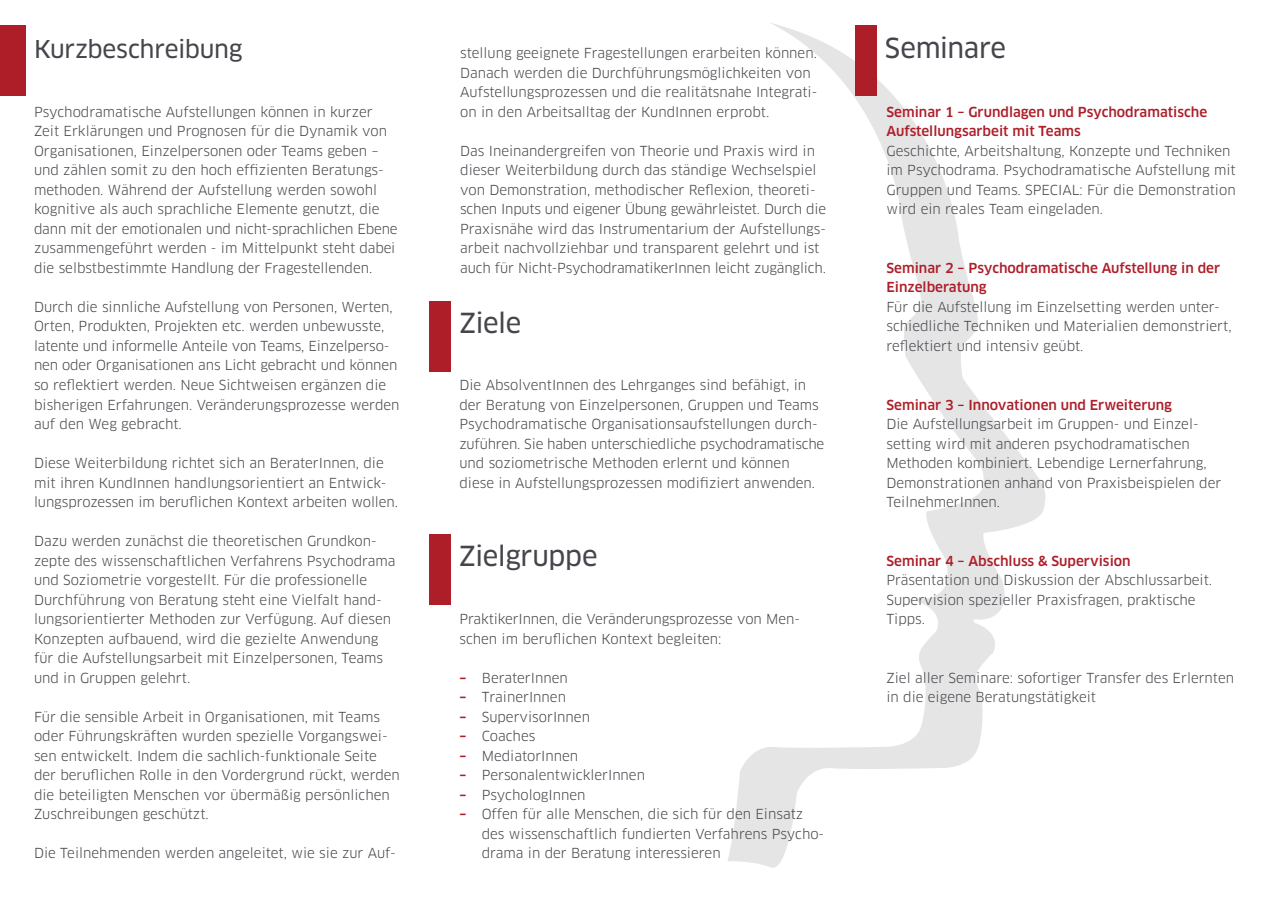
<style>
.page{position:relative;width:1272px;height:902px;background:#fff}
.page>*{position:absolute;margin:0;border:0;box-sizing:border-box;transform-origin:0 0}
.t1{font:27px "Clan OT News";letter-spacing:-.02em;color:#44464b}
.t2{font:24px "Clan OT News";letter-spacing:-.01em;color:#44464b}
.t3{font:13.5px/19.5px "Clan OT";color:#44464b}
.t4{font:500 13.5px "Clan OT";color:#ad1e29}
.t5{font:700 13.5px "Clan OT";color:#ad1e29}
</style>
<div class="page">
<svg style="left:728px;top:23px;width:318px;height:845px"></svg>
<div style="left:429px;top:301px;width:22px;height:70px;background:#ad1e29"></div>
<div style="left:0;top:26px;width:26px;height:70px;background:#ad1e29"></div>
<div style="left:855px;top:26px;width:21px;height:70px;background:#ad1e29"></div>
<div style="left:429px;top:534px;width:22px;height:71px;background:#ad1e29"></div>
<p class="t2" style="left:34px;top:35px;width:210px">Kurzbeschreibung</p>
<p class="t1" style="left:884px;top:32px;width:123px">Seminare</p>
<p class="t3" style="left:460px;top:44px;width:358px">stellung geeignete Fragestellungen erarbeiten können.<br>Danach werden die Durchführungsmöglichkeiten von Aufstellungsprozessen und die realitätsnahe Integrati&shy;on in den Arbeitsalltag der KundInnen erprobt.</p>
<p class="t3" style="left:460px;top:141px;width:357px;text-align:justify">Das Ineinandergreifen von Theorie und Praxis wird in dieser Weiterbildung durch das ständige Wechselspiel von Demonstration, methodischer Reflexion, theoreti-</p>
<p class="t3" style="left:460px;top:200px;width:367px">schen Inputs und eigener Übung gewährleistet. Durch die</p>
<p class="t3" style="left:460px;top:219px;width:367px">Praxisnähe wird das Instrumentarium der Aufstellungs&shy;arbeit nachvollziehbar und transparent gelehrt und ist auch für Nicht-PsychodramatikerInnen leicht zugänglich.</p>
<p class="t4" style="left:886px;top:104px;width:322px">Seminar 1 – Grundlagen und Psychodramatische</p>
<p class="t4" style="left:886px;top:123px;width:196px">Aufstellungsarbeit mit Teams</p>
<p class="t3" style="left:886px;top:141px;width:351px">Geschichte, Arbeitshaltung, Konzepte und Techniken im Psychodrama. Psychodramatische Aufstellung mit Gruppen und Teams. SPECIAL: Für die Demonstration wird ein reales Team eingeladen.</p>
<p class="t3" style="left:34px;top:102px;width:365px">Psychodramatische Aufstellungen können in kurzer Zeit Erklärungen und Prognosen für die Dynamik von Organisationen, Einzelpersonen oder Teams geben – und zählen somit zu den hoch effizienten Beratungs&shy;methoden. Während der Aufstellung werden sowohl kognitive als auch sprachliche Elemente genutzt, die dann mit der emotionalen und nicht-sprachlichen Ebene zusammengeführt werden - im Mittelpunkt steht dabei die selbstbestimmte Handlung der Fragestellenden.</p>
<p class="t3" style="left:34px;top:297px;width:367px">Durch die sinnliche Aufstellung von Personen, Werten, Orten, Produkten, Projekten etc. werden unbewusste, latente und informelle Anteile von Teams, Einzelperso&shy;nen oder Organisationen ans Licht gebracht und können so reflektiert werden. Neue Sichtweisen ergänzen die bisherigen Erfahrungen. Veränderungsprozesse werden auf den Weg gebracht.</p>
<p class="t3" style="left:34px;top:453px;width:354px">Diese Weiterbildung richtet sich an BeraterInnen, die mit ihren KundInnen handlungsorientiert an Entwick-</p>
<p class="t3" style="left:34px;top:492px;width:365px">lungsprozessen im beruflichen Kontext arbeiten wollen.</p>
<p class="t3" style="left:34px;top:531px;width:363px">Dazu werden zunächst die theoretischen Grundkon&shy;zepte des wissenschaftlichen Verfahrens Psychodrama und Soziometrie vorgestellt. Für die professionelle Durchführung von Beratung steht eine Vielfalt hand&shy;lungsorientierter Methoden zur Verfügung. Auf diesen Konzepten aufbauend, wird die gezielte Anwendung für die Aufstellungsarbeit mit Einzelpersonen, Teams und in Gruppen gelehrt.</p>
<p class="t3" style="left:34px;top:707px;width:367px">Für die sensible Arbeit in Organisationen, mit Teams oder Führungskräften wurden spezielle Vorgangswei&shy;sen entwickelt. Indem die sachlich-funktionale Seite der beruflichen Rolle in den Vordergrund rückt, werden die beteiligten Menschen vor übermäßig persönlichen Zuschreibungen geschützt.</p>
<p class="t3" style="left:34px;top:843px;width:363px">Die Teilnehmenden werden angeleitet, wie sie zur Auf-</p>
<p class="t4" style="left:886px;top:260px;width:335px">Seminar 2 – Psychodramatische Aufstellung in der</p>
<p class="t4" style="left:886px;top:279px;width:102px">Einzelberatung</p>
<p class="t3" style="left:886px;top:297px;width:347px">Für die Aufstellung im Einzelsetting werden unter&shy;schiedliche Techniken und Materialien demonstriert, reflektiert und intensiv geübt.</p>
<p class="t1" style="left:459px;top:307px;width:63px">Ziele</p>
<p class="t3" style="left:459px;top:375px;width:366px">Die AbsolventInnen des Lehrganges sind befähigt, in der Beratung von Einzelpersonen, Gruppen und Teams Psychodramatische Organisationsaufstellungen durch&shy;zuführen. Sie haben unterschiedliche psychodramatische und soziometrische Methoden erlernt und können diese in Aufstellungsprozessen modifiziert anwenden.</p>
<p class="t4" style="left:886px;top:396px;width:287px">Seminar 3 – Innovationen und Erweiterung</p>
<p class="t3" style="left:886px;top:414px;width:336px">Die Aufstellungsarbeit im Gruppen- und Einzel&shy;setting wird mit anderen psychodramatischen Methoden kombiniert. Lebendige Lernerfahrung, Demonstrationen anhand von Praxisbeispielen der TeilnehmerInnen.</p>
<p class="t1" style="left:459px;top:539px;width:140px">Zielgruppe</p>
<p class="t4" style="left:886px;top:552px;width:246px">Seminar 4 – Abschluss &amp; Supervision</p>
<p class="t3" style="left:886px;top:570px;width:327px">Präsentation und Diskussion der Abschlussarbeit.</p>
<p class="t3" style="left:886px;top:590px;width:310px">Supervision spezieller Praxisfragen, praktische<br>Tipps.</p>
<p class="t3" style="left:459px;top:609px;width:342px">PraktikerInnen, die Veränderungsprozesse von Men&shy;schen im beruflichen Kontext begleiten:</p>
<p class="t3" style="left:482px;top:668px;width:88px">BeraterInnen</p>
<p class="t3" style="left:482px;top:687px;width:86px">TrainerInnen</p>
<p class="t3" style="left:482px;top:707px;width:110px">SupervisorInnen</p>
<p class="t3" style="left:482px;top:726px;width:55px">Coaches</p>
<p class="t3" style="left:482px;top:746px;width:98px">MediatorInnen</p>
<p class="t3" style="left:482px;top:765px;width:165px">PersonalentwicklerInnen</p>
<p class="t3" style="left:482px;top:785px;width:105px">PsychologInnen</p>
<p class="t3" style="left:482px;top:804px;width:344px">Offen für alle Menschen, die sich für den Einsatz des wissenschaftlich fundierten Verfahrens Psycho&shy;drama in der Beratung interessieren</p>
<p class="t3" style="left:886px;top:668px;width:349px">Ziel aller Seminare: sofortiger Transfer des Erlernten in die eigene Beratungstätigkeit</p>
<p class="t5" style="left:459px;top:669px;width:8px">–</p>
<p class="t5" style="left:459px;top:689px;width:8px">–</p>
<p class="t5" style="left:459px;top:708px;width:8px">–</p>
<p class="t5" style="left:459px;top:728px;width:8px">–</p>
<p class="t5" style="left:459px;top:747px;width:8px">–</p>
<p class="t5" style="left:459px;top:767px;width:8px">–</p>
<p class="t5" style="left:459px;top:786px;width:8px">–</p>
<p class="t5" style="left:459px;top:806px;width:8px">–</p>
</div>
